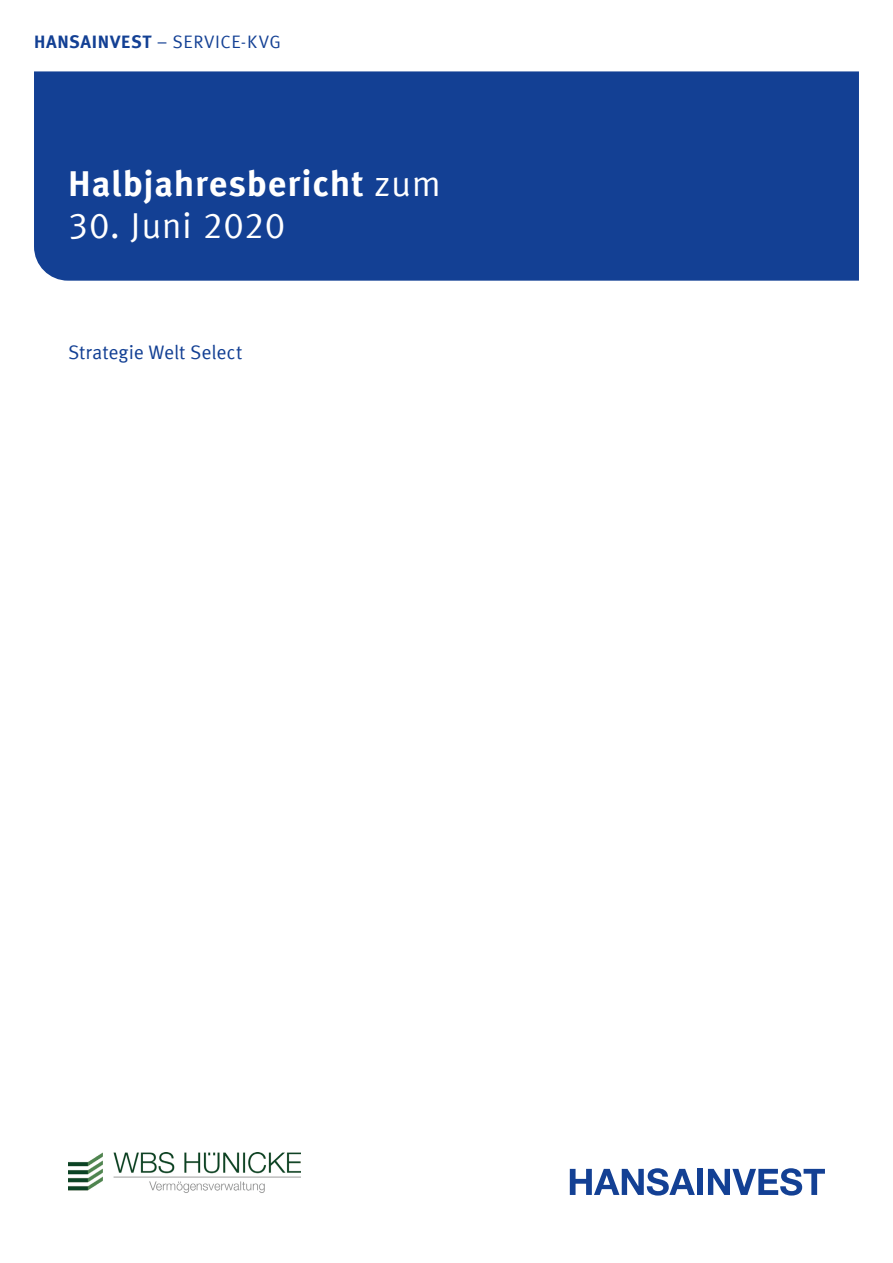
<style>
.page{position:relative;width:893px;height:1263px;background:#fff}
.page>*{position:absolute;margin:0;border:0;box-sizing:border-box;transform-origin:0 0}
.t1{font:700 36px "Meta Offc Pro";letter-spacing:.02em;color:#fff}
.t2{font:36px "Meta Offc Pro Norm";letter-spacing:.015em;color:#fff}
.t3{font:19.5px "Meta Offc Pro Norm";letter-spacing:-.005em;color:#134094}
.t4{font:18px "Meta Offc Pro Norm";letter-spacing:.03em;color:#134094}
.s1{font-family:"Meta Offc Pro";font-weight:700}
.s2{font-family:"Meta Offc Pro Norm";font-weight:400}
</style>
<div class="page">
<div style="left:34px;top:71px;width:825px;height:210px;background:#134094"></div>
<svg style="left:570px;top:1168px;width:125px;height:27px"></svg>
<div style="left:697px;top:1169px;width:6px;height:26px;background:#134094"></div>
<svg style="left:708px;top:1168px;width:117px;height:27px"></svg>
<img style="left:68px;top:1152px;width:232px;height:41px">
<p class="t4" style="left:34px;top:28px;width:248px"><span class="s1">HANSAINVEST</span> – SERVICE-KVG</p>
<h1 class="t1" style="left:68px;top:155px;width:374px">Halbjahresbericht <span class="s2">zum</span></h1>
<h1 class="t2" style="left:68px;top:198px;width:219px">30. Juni 2020</h1>
<p class="t3" style="left:68px;top:338px;width:176px">Strategie Welt Select</p>
</div>
